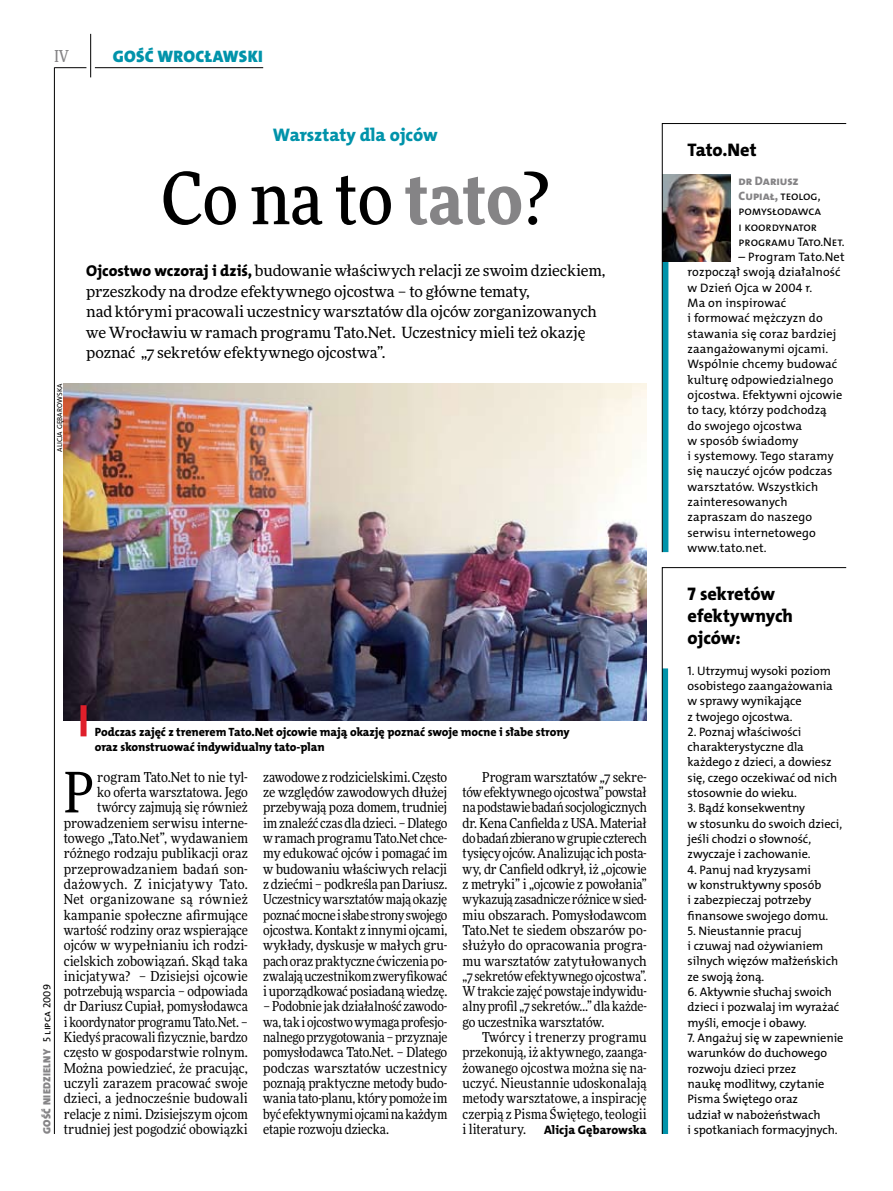
<style>
.page{position:relative;width:893px;height:1191px;background:#fff}
.page>*{position:absolute;margin:0;border:0;box-sizing:border-box;transform-origin:0 0}
.t1{font:500 72px "Freeday Narrow";color:#000}
.t2{font:55.95px "Freeday Narrow News";color:#000}
.t3{font:18.3px/21.6px "The Mix HP8 Ex Bld";letter-spacing:-.01em;color:#000}
.t4{font:18.3px "The Mix HP8 Ex Bld";letter-spacing:-.005em;color:#0093aa}
.t5{font:16.65px "The Mix HP9 Blk";letter-spacing:.02em;color:#0093aa}
.t6{font:500 16.5px "Freeday Narrow";color:#858486;scale:.9 1}
.t7{font:15.45px/20.4px "Freeday News";letter-spacing:-.01em;color:#000}
.t8{font:13.65px/15.3px "Freeday Narrow News";color:#000;text-align:justify}
.t9{font:12.3px/15.3px "The Mix HP5 Plain";letter-spacing:-.005em;color:#000}
.t10{font:12.3px/15.3px "The Mix HP8 Ex Bld";letter-spacing:-.005em;color:#858486}
.t11{font:12.3px "The Mix HP8 Ex Bld";letter-spacing:.005em;color:#000}
.t12{font:12px/15.3px "The Mix HP8 Ex Bld";letter-spacing:-.005em;color:#000}
.t13{font:10.5px "The Mix HP9 Blk";letter-spacing:.025em;color:#858486}
.t14{font:7.2px "The Mix HP5 Plain";letter-spacing:.015em;color:#000}
.s1{font-weight:900;color:#858486}
.s2{font-family:"The Mix HP8 Ex Bld";font-size:15.75px}
.s3{font-family:"The Mix HP5 Plain";color:#000}
</style>
<div class="page">
<hr style="left:54px;top:67px;width:1px;height:1067px;background:#000">
<hr style="left:90px;top:34px;width:1px;height:43px;background:#000">
<hr style="left:54px;top:67px;width:32px;height:1px;background:#000">
<hr style="left:95px;top:67px;width:168px;height:1px;background:#000">
<svg style="left:662px;top:567px;width:185px;height:567px"></svg>
<svg style="left:662px;top:123px;width:185px;height:429px"></svg>
<img style="left:64px;top:384px;width:583px;height:336px">
<div style="left:81px;top:705px;width:6px;height:31px;background:#df1f2a"></div>
<p class="t6" style="left:54px;top:46px;width:17px">IV</p>
<p class="t5" style="left:113px;top:46px;width:152px">GOŚĆ WROCŁAWSKI</p>
<p class="t14" style="left:55px;top:452px;width:70px;rotate:-90deg">Alicja Gębarowska</p>
<h3 class="t4" style="left:273px;top:123px;width:166px">Warsztaty dla ojców</h3>
<h1 class="t1" style="left:162px;top:154px;width:389px">Co na to <span class="s1">tato</span>?</h1>
<p class="t7" style="left:86px;top:260px;width:521px"><span class="s2">Ojcostwo wczoraj i dziś,</span> budowanie właściwych relacji ze swoim dzieckiem, przeszkody na drodze efektywnego ojcostwa – to główne tematy,<br>nad którymi pracowali uczestnicy warsztatów dla ojców zorganizowanych we Wrocławiu w ramach programu Tato.Net. Uczestnicy mieli też okazję poznać „7 sekretów efektywnego ojcostwa”.</p>
<p class="t12" style="left:95px;top:724px;width:476px">Podczas zajęć z trenerem Tato.Net ojcowie mają okazję poznać swoje mocne i słabe strony oraz skonstruować indywidualny tato-plan</p>
<p class="t13" style="left:40px;top:1134px;width:151px;rotate:-90deg">GOŚĆ NIEDZIELNY <span class="s3">5 lipca 2009</span></p>
<p class="t8" style="left:64px;top:769px;width:186px;text-align:right">rogram Tato.Net to nie tyl-<br>ko oferta warsztatowa. Jego twórcy zajmują się również prowadzeniem serwisu interne&shy;towego „Tato.Net”, wydawaniem różnego rodzaju publikacji oraz przeprowadzaniem badań son&shy;dażowych. Z inicjatywy Tato.<br>Net organizowane są również kampanie społeczne afirmujące wartość rodziny oraz wspierające ojców w wypełnianiu ich rodzi&shy;cielskich zobowiązań. Skąd taka inicjatywa? – Dzisiejsi ojcowie potrzebują wsparcia – odpowiada dr Dariusz Cupiał, pomysłodawca i koordynator programu Tato.Net. –<br>Kiedyś pracowali fizycznie, bardzo często w gospodarstwie rolnym.<br>Można powiedzieć, że pracując, uczyli zarazem pracować swoje dzieci, a jednocześnie budowali relacje z nimi. Dzisiejszym ojcom trudniej jest pogodzić obowiązki</p>
<p class="t8" style="left:263px;top:769px;width:186px">zawodowe z rodzicielskimi. Często ze względów zawodowych dłużej przebywają poza domem, trudniej im znaleźć czas dla dzieci. – Dlatego wramach programu Tato.Net chce&shy;my edukować ojców i pomagać im w budowaniu właściwych relacji z dziećmi – podkreśla pan Dariusz.<br>Uczestnicy warsztatów mają okazję poznać mocne isłabe strony swojego ojcostwa. Kontakt z innymi ojcami, wykłady, dyskusje w małych gru&shy;pach oraz praktyczne ćwiczenia po&shy;zwalają uczestnikom zweryfikować iuporządkować posiadaną wiedzę.</p>
<h2 class="t2" style="left:64px;top:758px;width:32px">P</h2>
<p class="t8" style="left:263px;top:998px;width:186px">– Podobnie jak działalność zawodo&shy;wa, tak i ojcostwo wymaga profesjo&shy;nalnego przygotowania – przyznaje pomysłodawca Tato.Net. – Dlatego podczas warsztatów uczestnicy poznają praktyczne metody budo&shy;wania tato-planu, który pomoże im być efektywnymi ojcami na każdym etapie rozwoju dziecka.</p>
<p class="t8" style="left:463px;top:769px;width:186px;text-indent:20px">Program warsztatów „7 sekre&shy;tów efektywnego ojcostwa” powstał na podstawie badań socjologicznych dr. Kena Canfielda z USA. Materiał do badań zbierano w grupie czterech tysięcy ojców. Analizując ich posta&shy;wy, dr Canfield odkrył, iż „ojcowie z metryki” i „ojcowie z powołania” wykazują zasadnicze różnice wsied&shy;miu obszarach. Pomysłodawcom Tato.Net te siedem obszarów po&shy;służyło do opracowania progra&shy;mu warsztatów zatytułowanych „7 sekretów efektywnego ojcostwa”.<br>Wtrakcie zajęć powstaje indywidu&shy;alny profil „7 sekretów…” dla każde&shy;go uczestnika warsztatów.</p>
<p class="t8" style="left:463px;top:1029px;width:186px;text-indent:20px">Twórcy i trenerzy programu przekonują, iż aktywnego, zaanga&shy;żowanego ojcostwa można się na&shy;uczyć. Nieustannie udoskonalają metody warsztatowe, a inspirację czerpią z Pisma Świętego, teologii i literatury.</p>
<p class="t11" style="left:544px;top:1122px;width:104px">Alicja Gębarowska</p>
<h3 class="t3" style="left:688px;top:139px;width:71px">Tato.Net</h3>
<p class="t10" style="left:739px;top:173px;width:83px">dr Dariusz<br>Cupiał, <span class="s3">teolog,</span></p>
<p class="t9" style="left:739px;top:203px;width:108px">pomysłodawca<br>i koordynator programu Tato.N et.</p>
<p class="t9" style="left:688px;top:249px;width:158px;text-indent:51px">– Program Tato.N et rozpoczął swoją działalność w Dzień Ojca w 2004 r.<br>Ma on inspirować<br>i formować mężczyzn do stawania się coraz bardziej zaangażowanymi ojcami.<br>Wspólnie chcemy budować kulturę odpowiedzialnego ojcostwa. Efektywni ojcowie to tacy, którzy podchodzą<br>do swojego ojcostwa<br>w sposób świadomy<br>i systemowy. Tego staramy się nauczyć ojców podczas warsztatów. Wszystkich zainteresowanych zapraszam do naszego serwisu internetowego www.tato.net.</p>
<h3 class="t3" style="left:688px;top:583px;width:107px">7 sekretów efektywnych ojców:</h3>
<p class="t9" style="left:688px;top:663px;width:147px">1. Utrzymuj wysoki poziom osobistego zaangażowania w sprawy wynikające<br>z twojego ojcostwa.</p>
<p class="t9" style="left:688px;top:724px;width:151px">2. Poznaj właściwości charakterystyczne dla każdego z dzieci, a dowiesz się, czego oczekiwać od nich stosownie do wieku.</p>
<p class="t9" style="left:688px;top:800px;width:156px">3. Bądź konsekwentny<br>w stosunku do swoich dzieci, jeśli chodzi o słowność, zwyczaje i zachowanie.</p>
<p class="t9" style="left:688px;top:862px;width:142px">4. Panuj nad kryzysami<br>w konstruktywny sposób<br>i zabezpieczaj potrzeby finansowe swojego domu.</p>
<p class="t9" style="left:688px;top:923px;width:152px">5. N ieustannie pracuj<br>i czuwaj nad ożywianiem silnych więzów małżeńskich ze swoją żoną.</p>
<p class="t9" style="left:688px;top:984px;width:153px">6. Aktywnie słuchaj swoich dzieci i pozwalaj im wyrażać myśli, emocje i obawy.</p>
<p class="t9" style="left:688px;top:1030px;width:157px">7. Angażuj się w zapewnienie warunków do duchowego rozwoju dzieci przez<br>naukę modlitwy, czytanie<br>Pisma Świętego oraz<br>udział w nabożeństwach<br>i spotkaniach formacyjnych.</p>
</div>
